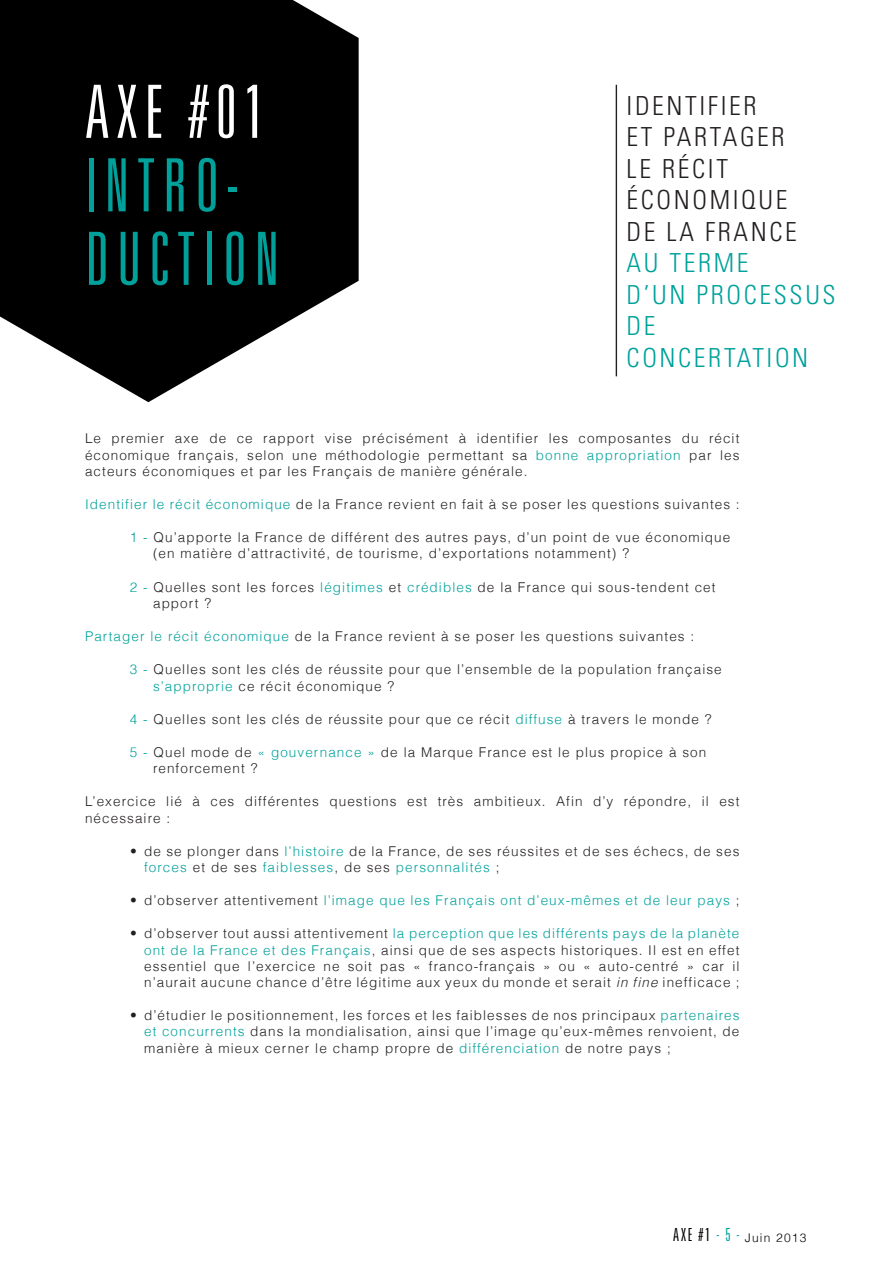
<style>
.page{position:relative;width:893px;height:1263px;background:#fff}
.page>*{position:absolute;margin:0;border:0;box-sizing:border-box;transform-origin:0 0}
.t1{font:300 ultra-condensed 73.5px/73.5px "Univers";letter-spacing:.1em;color:#00a19b}
.t2{font:300 ultra-condensed 73.5px "Univers";color:#fff}
.t3{font:300 condensed 26.25px/31.5px "Univers";letter-spacing:.1em;color:#231f20}
.t4{font:300 condensed 26.25px/31.5px "Univers";letter-spacing:.1em;color:#00a19b}
.t5{font:300 13.5px/16.2px "Helvetica";letter-spacing:.08em;color:#231f20}
.t6{font:300 13.5px "Helvetica";letter-spacing:.08em;color:#00a19b}
.t7{font:300 12px "Helvetica";letter-spacing:.1em;color:#000001}
.s1{color:#00a19b}
.s2{color:#231f20}
.s3{font-style:italic}
.s4{font-family:"Univers";font-stretch:ultra-condensed;font-size:18px}
.s5{font-family:"Univers";font-stretch:ultra-condensed;font-size:18px;color:#00a19b}
</style>
<div class="page">
<svg style="left:0;top:0;width:359px;height:402px;background:#232323"></svg>
<hr style="left:616px;top:85px;width:1px;height:291px;background:#231f20">
<h1 class="t2" style="left:85px;top:74px;width:180px">AXE #01</h1>
<h1 class="t1" style="left:85px;top:147px;width:196px">INTRO-<br>DUCTION</h1>
<h2 class="t3" style="left:627px;top:90px;width:172px">IDENTIFIER<br>ET PARTAGER<br>LE RÉCIT<br>ÉCONOMIQUE<br>DE LA FRANCE</h2>
<h2 class="t4" style="left:627px;top:247px;width:211px">AU TERME<br>D’UN PROCESSUS<br>DE<br>CONCERTATION</h2>
<p class="t5" style="left:85px;top:430px;width:656px;text-align:justify">Le premier axe de ce rapport vise précisément à identifier les composantes du récit économique français, selon une méthodologie permettant sa <span class="s1">bonne appropriation</span> par les acteurs économiques et par les Français de manière générale.</p>
<p class="t5" style="left:85px;top:496px;width:656px"><span class="s1">Identifier le récit économique</span> de la France revient en fait à se poser les questions suivantes :</p>
<p class="t5" style="left:153px;top:529px;width:579px;text-indent:-23px"><span class="s1">1 -</span> Qu’apporte la France de différent des autres pays, d’un point de vue économique (en matière d’attractivité, de tourisme, d’exportations notamment) ?</p>
<p class="t5" style="left:153px;top:579px;width:564px;text-indent:-23px"><span class="s1">2 -</span> Quelles sont les forces <span class="s1">légitimes</span> et <span class="s1">crédibles</span> de la France qui sous-tendent cet apport ?</p>
<p class="t5" style="left:85px;top:628px;width:611px"><span class="s1">Partager le récit économique</span> de la France revient à se poser les questions suivantes :</p>
<p class="t5" style="left:153px;top:661px;width:570px;text-indent:-23px"><span class="s1">3 -</span> Quelles sont les clés de réussite pour que l’ensemble de la population française <span class="s1">s’approprie</span> ce récit économique ?</p>
<p class="t5" style="left:130px;top:711px;width:583px"><span class="s1">4 -</span> Quelles sont les clés de réussite pour que ce récit <span class="s1">diffuse</span> à travers le monde ?</p>
<p class="t5" style="left:153px;top:744px;width:555px;text-indent:-23px"><span class="s1">5 -</span> Quel mode de <span class="s1">« gouvernance »</span> de la Marque France est le plus propice à son renforcement ?</p>
<p class="t5" style="left:85px;top:793px;width:656px">L’exercice lié à ces différentes questions est très ambitieux. Afin d’y répondre, il est nécessaire :</p>
<p class="t5" style="left:144px;top:843px;width:597px;text-indent:-14px">• de se plonger dans <span class="s1">l’histoire</span> de la France, de ses réussites et de ses échecs, de ses <span class="s1">forces</span> et de ses <span class="s1">faiblesses</span>, de ses <span class="s1">personnalités</span> ;</p>
<p class="t6" style="left:130px;top:892px;width:611px"><span class="s2">• d’observer attentivement</span> l’image que les Français ont d’eux-mêmes et de leur pays <span class="s2">;</span></p>
<p class="t5" style="left:144px;top:925px;width:597px;text-align:justify;text-indent:-14px">• d’observer tout aussi attentivement <span class="s1">la perception que les différents pays de la planète ont de la France et des Français</span>, ainsi que de ses aspects historiques. Il est en effet essentiel que l’exercice ne soit pas « franco-français » ou « auto-centré » car il n’aurait aucune chance d’être légitime aux yeux du monde et serait <span class="s3">in fine</span> inefficace ;</p>
<p class="t5" style="left:144px;top:1007px;width:597px;text-align:justify;text-indent:-14px">• d’étudier le positionnement, les forces et les faiblesses de nos principaux <span class="s1">partenaires et concurrents</span> dans la mondialisation, ainsi que l’image qu’eux-mêmes renvoient, de manière à mieux cerner le champ propre de <span class="s1">différenciation</span> de notre pays ;</p>
<p class="t7" style="left:673px;top:1230px;width:135px"><span class="s4">AXE #1</span> <span class="s5">- 5 -</span> juin 2013</p>
</div>
